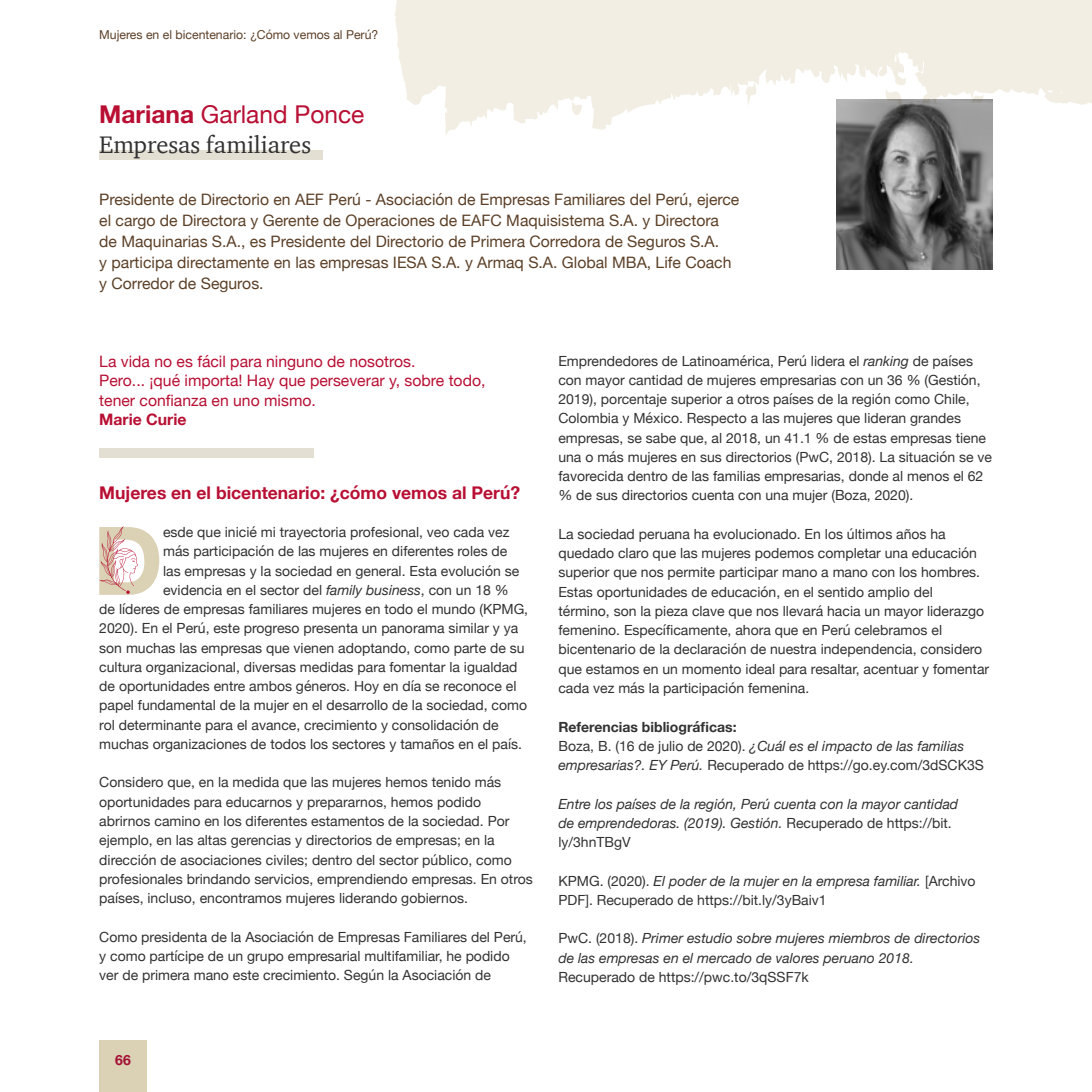
<style>
.page{position:relative;width:1092px;height:1092px;background:#fff}
.page>*{position:absolute;margin:0;border:0;box-sizing:border-box;transform-origin:0 0}
.t1{font:700 94.85px "Helvetica Neue";color:#dbd1b5}
.t2{font:24.5px "Helvetica Neue";color:#b80f33}
.t3{font:24.5px "ITC Charter Com";color:#323232}
.t4{font:700 17.5px "Helvetica Neue";color:#b80f33}
.t5{font:15.75px/21px "Helvetica Neue";color:#5c4028}
.t6{font:15.75px/19.2px "Helvetica Neue";color:#b80f33}
.t7{font:700 15.75px "Helvetica Neue";color:#b80f33}
.t8{font:14px/19.2px "Helvetica Neue";color:#323232}
.t9{font:italic 14px/19.2px "Helvetica Neue";color:#323232}
.t10{font:700 14px "Helvetica Neue";color:#a30f33}
.t11{font:12.25px "Helvetica Neue";color:#5c4028}
.s1{font-weight:700}
.s2{font-style:italic}
.s3{font-style:normal}
</style>
<div class="page">
<img style="left:836px;top:139px;width:156px;height:130px">
<div style="left:99px;top:150px;width:223px;height:10px;background:#e4dfd3"></div>
<svg style="left:99px;top:526px;width:39px;height:68px"></svg>
<div style="left:99px;top:448px;width:214px;height:10px;background:#e4dfd3"></div>
<svg style="left:395px;top:0;width:696px;height:139px"></svg>
<div style="left:99px;top:1040px;width:48px;height:51px;background:#dbd1b5"></div>
<p class="t11" style="left:99px;top:26px;width:280px">Mujeres en el bicentenario: ¿Cómo vemos al Perú?</p>
<h2 class="t2" style="left:99px;top:97px;width:266px"><span class="s1">Mariana</span> Garland Ponce</h2>
<h2 class="t3" style="left:99px;top:129px;width:213px">Empresas familiares</h2>
<p class="t5" style="left:99px;top:189px;width:641px">Presidente de Directorio en AEF Perú - Asociación de Empresas Familiares del Perú, ejerce el cargo de Directora y Gerente de Operaciones de EAFC Maquisistema S.A. y Directora de Maquinarias S.A., es Presidente del Directorio de Primera Corredora de Seguros S.A.<br>y participa directamente en las empresas IESA S.A. y Armaq S.A. Global MBA, Life Coach y Corredor de Seguros.</p>
<p class="t6" style="left:99px;top:353px;width:387px">La vida no es fácil para ninguno de nosotros.<br>Pero... ¡qué importa! Hay que perseverar y, sobre todo, tener confianza en uno mismo.</p>
<p class="t7" style="left:99px;top:407px;width:89px">Marie Curie</p>
<p class="t4" style="left:99px;top:478px;width:422px">Mujeres en el bicentenario: ¿cómo vemos al Perú?</p>
<h1 class="t1" style="left:93px;top:486px;width:72px">D</h1>
<p class="t8" style="left:163px;top:523px;width:348px">esde que inicié mi trayectoria profesional, veo cada vez</p>
<p class="t8" style="left:163px;top:542px;width:346px">más participación de las mujeres en diferentes roles de</p>
<p class="t8" style="left:163px;top:561px;width:358px">las empresas y la sociedad en general. Esta evolución se</p>
<p class="t8" style="left:163px;top:581px;width:347px">evidencia en el sector del <span class="s2">family business</span>, con un 18 %</p>
<p class="t8" style="left:99px;top:600px;width:430px">de líderes de empresas familiares mujeres en todo el mundo (KPMG,</p>
<p class="t8" style="left:99px;top:619px;width:420px">2020). En el Perú, este progreso presenta un panorama similar y ya</p>
<p class="t8" style="left:99px;top:638px;width:427px">son muchas las empresas que vienen adoptando, como parte de su</p>
<p class="t8" style="left:99px;top:658px;width:420px">cultura organizacional, diversas medidas para fomentar la igualdad</p>
<p class="t8" style="left:99px;top:677px;width:418px">de oportunidades entre ambos géneros. Hoy en día se reconoce el</p>
<p class="t8" style="left:99px;top:696px;width:429px">papel fundamental de la mujer en el desarrollo de la sociedad, como</p>
<p class="t8" style="left:99px;top:715px;width:401px">rol determinante para el avance, crecimiento y consolidación de</p>
<p class="t8" style="left:99px;top:735px;width:424px">muchas organizaciones de todos los sectores y tamaños en el país.</p>
<p class="t8" style="left:99px;top:773px;width:435px">Considero que, en la medida que las mujeres hemos tenido más oportunidades para educarnos y prepararnos, hemos podido abrirnos camino en los diferentes estamentos de la sociedad. Por ejemplo, en las altas gerencias y directorios de empresas; en la dirección de asociaciones civiles; dentro del sector público, como profesionales brindando servicios, emprendiendo empresas. En otros países, incluso, encontramos mujeres liderando gobiernos.</p>
<p class="t8" style="left:99px;top:927px;width:429px">Como presidenta de la Asociación de Empresas Familiares del Perú, y como partícipe de un grupo empresarial multifamiliar, he podido ver de primera mano este crecimiento. Según la Asociación de</p>
<p class="t8" style="left:558px;top:352px;width:435px">Emprendedores de Latinoamérica, Perú lidera el <span class="s2">ranking</span> de países con mayor cantidad de mujeres empresarias con un 36 % (Gestión, 2019), porcentaje superior a otros países de la región como Chile, Colombia y México. Respecto a las mujeres que lideran grandes empresas, se sabe que, al 2018, un 41.1 % de estas empresas tiene una o más mujeres en sus directorios (PwC, 2018). La situación se ve favorecida dentro de las familias empresarias, donde al menos el 62 % de sus directorios cuenta con una mujer (Boza, 2020).</p>
<p class="t8" style="left:558px;top:525px;width:432px">La sociedad peruana ha evolucionado. En los últimos años ha quedado claro que las mujeres podemos completar una educación superior que nos permite participar mano a mano con los hombres.<br>Estas oportunidades de educación, en el sentido amplio del<br>término, son la pieza clave que nos llevará hacia un mayor liderazgo femenino. Específicamente, ahora que en Perú celebramos el bicentenario de la declaración de nuestra independencia, considero que estamos en un momento ideal para resaltar, acentuar y fomentar cada vez más la participación femenina.</p>
<p class="t8" style="left:558px;top:717px;width:427px"><span class="s1">Referencias bibliográficas:<br></span>Boza, B. (16 de julio de 2020). <span class="s2">¿Cuál es el impacto de las familias empresarias?. EY Perú.</span> Recuperado de https://go.ey.com/3dSCK3S</p>
<p class="t9" style="left:558px;top:794px;width:401px">Entre los países de la región, Perú cuenta con la mayor cantidad de emprendedoras. (2019). Gestión. <span class="s3">Recuperado de https://bit. ly/3hnTBgV</span></p>
<p class="t8" style="left:558px;top:871px;width:418px">KPMG. (2020). <span class="s2">El poder de la mujer en la empresa familiar.</span> [Archivo<br>PDF]. Recuperado de https://bit.ly/3yBaiv1</p>
<p class="t9" style="left:558px;top:929px;width:423px"><span class="s3">PwC. (2018).</span> Primer estudio sobre mujeres miembros de directorios de las empresas en el mercado de valores peruano 2018.</p>
<p class="t8" style="left:558px;top:968px;width:252px">Recuperado de https://pwc.to/3qSSF7k</p>
<p class="t10" style="left:115px;top:1048px;width:17px">66</p>
</div>
